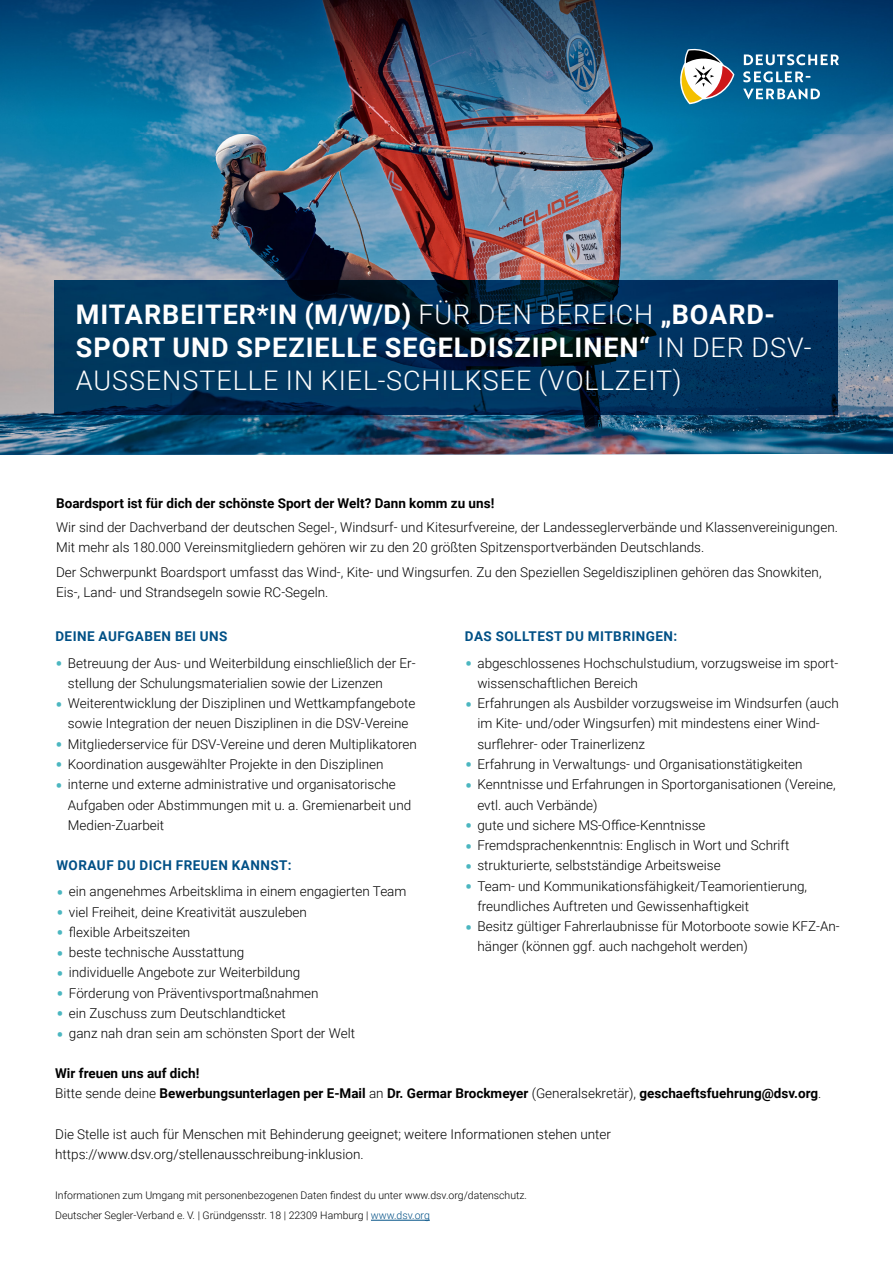
<style>
.page{position:relative;width:893px;height:1263px;background:#fff}
.page>*{position:absolute;margin:0;border:0;box-sizing:border-box;transform-origin:0 0}
.t1{font:700 27px/33px "Roboto";letter-spacing:.035em;color:#fff}
.t2{font:300 13.5px/20.2px "Roboto";color:#000}
.t3{font:700 13.5px/20.2px "Roboto";color:#000}
.t4{font:700 13.5px "Roboto";letter-spacing:.035em;color:#005086}
.t5{font:300 10.5px/19.2px "Roboto";color:#000}
.s1{font-weight:300}
.s2{font-size:24px;color:#4bb6c0}
.s3{color:#005086}
</style>
<div class="page">
<hr style="left:371px;top:1220px;width:59px;height:1px;background:#005086">
<img style="left:0;top:0;width:893px;height:455px">
<img style="left:54px;top:281px;width:784px;height:133px">
<svg style="left:677px;top:47px;width:57px;height:57px"></svg>
<svg style="left:743px;top:88px;width:77px;height:11px"></svg>
<svg style="left:743px;top:71px;width:67px;height:11px"></svg>
<svg style="left:744px;top:54px;width:95px;height:11px"></svg>
<h1 class="t1" style="left:76px;top:297px;width:737px">MITARBEITER*IN (M/W/D) <span class="s1">FÜR DEN BEREICH</span> „BOARD-<br>SPORT UND SPEZIELLE SEGELDISZIPLINEN“ <span class="s1">IN DER DSV-<br>AUSSENSTELLE IN KIEL-SCHILKSEE (VOLLZEIT)</span></h1>
<p class="t3" style="left:56px;top:492px;width:440px">Boardsport ist für dich der schönste Sport der Welt? Dann komm zu uns!</p>
<p class="t2" style="left:56px;top:517px;width:783px">Wir sind der Dachverband der deutschen Segel-, Windsurf- und Kitesurfvereine, der Landesseglerverbände und Klassenvereinigungen.<br>Mit mehr als 180.000 Vereinsmitgliedern gehören wir zu den 20 größten Spitzensportverbänden Deutschlands.</p>
<p class="t2" style="left:56px;top:561px;width:767px">Der Schwerpunkt Boardsport umfasst das Wind-, Kite- und Wingsurfen. Zu den Speziellen Segeldisziplinen gehören das Snowkiten,<br>Eis-, Land- und Strandsegeln sowie RC-Segeln.</p>
<p class="t4" style="left:55px;top:627px;width:174px">DEINE AUFGABEN BEI UNS</p>
<p class="t2" style="left:68px;top:652px;width:349px;text-indent:-13px"><span class="s2">•</span> Betreuung der Aus- und Weiterbildung einschließlich der Er&shy;stellung der Schulungsmaterialien sowie der Lizenzen</p>
<p class="t2" style="left:55px;top:693px;width:362px;text-align:center"><span class="s2">•</span> Weiterentwicklung der Disziplinen und Wettkampfangebote sowie Integration der neuen Disziplinen in die DSV-Vereine</p>
<p class="t2" style="left:55px;top:733px;width:363px"><span class="s2">•</span> Mitgliederservice für DSV-Vereine und deren Multiplikatoren</p>
<p class="t2" style="left:55px;top:753px;width:330px"><span class="s2">•</span> Koordination ausgewählter Projekte in den Disziplinen</p>
<p class="t2" style="left:68px;top:774px;width:345px;text-indent:-13px"><span class="s2">•</span> interne und externe administrative und organisatorische<br>Aufgaben oder Abstimmungen mit u. a. Gremienarbeit und<br>Medien-Zuarbeit</p>
<p class="t4" style="left:465px;top:627px;width:214px">DAS SOLLTEST DU MITBRINGEN:</p>
<p class="t2" style="left:477px;top:652px;width:362px;text-indent:-13px"><span class="s2">•</span> abgeschlossenes Hochschulstudium, vorzugsweise im sport&shy;wissenschaftlichen Bereich</p>
<p class="t2" style="left:477px;top:693px;width:363px;text-indent:-13px"><span class="s2">•</span> Erfahrungen als Ausbilder vorzugsweise im Windsurfen (auch im Kite- und/oder Wingsurfen) mit mindestens einer Wind&shy;surflehrer- oder Trainerlizenz</p>
<p class="t2" style="left:465px;top:753px;width:339px"><span class="s2">•</span> Erfahrung in Verwaltungs- und Organisationstätigkeiten</p>
<p class="t2" style="left:477px;top:774px;width:360px;text-indent:-13px"><span class="s2">•</span> Kenntnisse und Erfahrungen in Sportorganisationen (Vereine, evtl. auch Verbände)</p>
<p class="t2" style="left:465px;top:814px;width:242px"><span class="s2">•</span> gute und sichere MS-Office-Kenntnisse</p>
<p class="t2" style="left:465px;top:834px;width:326px"><span class="s2">•</span> Fremdsprachenkenntnis: Englisch in Wort und Schrift</p>
<p class="t2" style="left:465px;top:855px;width:258px"><span class="s2">•</span> strukturierte, selbstständige Arbeitsweise</p>
<p class="t2" style="left:477px;top:875px;width:331px;text-indent:-13px"><span class="s2">•</span> Team- und Kommunikationsfähigkeit/Teamorientierung, freundliches Auftreten und Gewissenhaftigkeit</p>
<p class="t2" style="left:477px;top:915px;width:364px;text-indent:-13px"><span class="s2">•</span> Besitz gültiger Fahrerlaubnisse für Motorboote sowie KFZ-An&shy;hänger (können ggf. auch nachgeholt werden)</p>
<p class="t4" style="left:56px;top:855px;width:237px">WORAUF DU DICH FREUEN KANNST:</p>
<p class="t2" style="left:56px;top:881px;width:352px"><span class="s2">•</span> ein angenehmes Arbeitsklima in einem engagierten Team</p>
<p class="t2" style="left:56px;top:901px;width:252px"><span class="s2">•</span> viel Freiheit, deine Kreativität auszuleben</p>
<p class="t2" style="left:56px;top:921px;width:136px"><span class="s2">•</span> flexible Arbeitszeiten</p>
<p class="t2" style="left:56px;top:941px;width:190px"><span class="s2">•</span> beste technische Ausstattung</p>
<p class="t2" style="left:56px;top:962px;width:246px"><span class="s2">•</span> individuelle Angebote zur Weiterbildung</p>
<p class="t2" style="left:56px;top:982px;width:264px"><span class="s2">•</span> Förderung von Präventivsportmaßnahmen</p>
<p class="t2" style="left:56px;top:1002px;width:231px"><span class="s2">•</span> ein Zuschuss zum Deutschlandticket</p>
<p class="t2" style="left:56px;top:1022px;width:300px"><span class="s2">•</span> ganz nah dran sein am schönsten Sport der Welt</p>
<p class="t3" style="left:55px;top:1062px;width:768px">Wir freuen uns auf dich!<br><span class="s1">Bitte sende deine</span> Bewerbungsunterlagen per E-Mail <span class="s1">an</span> Dr. Germar Brockmeyer <span class="s1">(Generalsekretär),</span> geschaeftsfuehrung@dsv.org<span class="s1">.</span></p>
<p class="t2" style="left:55px;top:1123px;width:557px">Die Stelle ist auch für Menschen mit Behinderung geeignet; weitere Informationen stehen unter https://www.dsv.org/stellenausschreibung-inklusion.</p>
<p class="t5" style="left:55px;top:1186px;width:473px">Informationen zum Umgang mit personenbezogenen Daten findest du unter www.dsv.org/datenschutz.<br>Deutscher Segler-Verband e. V. | Gründgensstr. 18 | 22309 Hamburg | <span class="s3">www.dsv.org</span></p>
</div>
